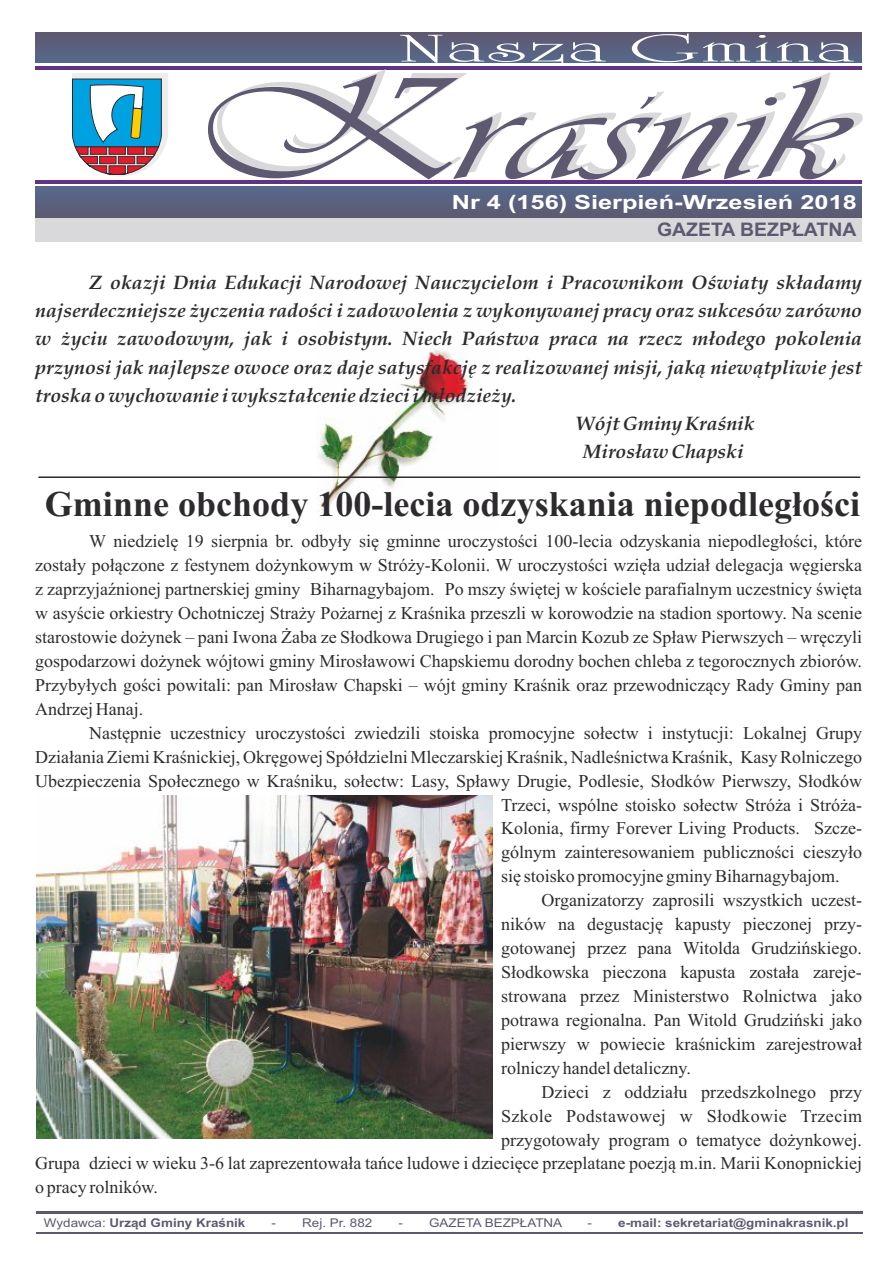
<style>
.page{position:relative;width:893px;height:1263px;background:#fff}
.page>*{position:absolute;margin:0;border:0;box-sizing:border-box;transform-origin:0 0}
.t1{font:700 36px "Times New Roman";color:#2e2b2e}
.t2{font:italic 700 19.5px "Book Antiqua";color:#2e2b2e}
.t3{font:700 19.5px "Arial";color:#fff;scale:1.3 1}
.t4{font:700 18.75px "Arial";color:#5e5970;scale:1.04 1}
.t5{font:18px/23.9px "Times New Roman";color:#2e2b2e;text-align:justify}
.t6{font:18px "Times New Roman";letter-spacing:.02em;color:#2e2b2e}
.t7{font:700 12px "Arial";color:#5e5970;scale:1.12 1}
.t8{font:12px "Arial";color:#5e5970;scale:1.12 1}
.s1{font-weight:400}
</style>
<div class="page">
<svg style="left:72px;top:73px;width:96px;height:104px"></svg>
<div style="left:35px;top:187px;width:827px;height:30px;background:linear-gradient(to right,#5a617e,#5a617e)"></div>
<hr style="left:35px;top:180px;width:827px;height:4px;background:#613385">
<div style="left:35px;top:33px;width:827px;height:30px;background:linear-gradient(to bottom,#5e5970,#57688b)"></div>
<hr style="left:35px;top:66px;width:827px;height:4px;background:#613385">
<div style="left:35px;top:218px;width:827px;height:24px;background:#d9d9db"></div>
<svg style="left:208px;top:74px;width:646px;height:106px"></svg>
<svg style="left:400px;top:34px;width:454px;height:29px;background:#757a93"></svg>
<svg style="left:640px;top:91px;width:25px;height:18px"></svg>
<hr style="left:36px;top:1211px;width:827px;height:2px;background:#5e5970">
<hr style="left:36px;top:1213px;width:827px;height:1px;background:#5e5970">
<hr style="left:36px;top:1232px;width:827px;height:2px;background:#5e5970">
<img style="left:316px;top:348px;width:157px;height:164px">
<svg style="left:38px;top:476px;width:823px;height:3px"></svg>
<img style="left:36px;top:796px;width:457px;height:342px">
<p class="t3" style="left:452px;top:194px;width:313px">Nr 4 (156) Sierpień-Wrzesień 2018</p>
<p class="t4" style="left:657px;top:223px;width:193px">GAZETA BEZPŁATNA</p>
<p class="t2" style="left:89px;top:275px;width:774px">Z okazji Dnia Edukacji Narodowej Nauczycielom i Pracownikom Oświaty składamy</p>
<p class="t2" style="left:35px;top:303px;width:828px">najserdeczniejsze życzenia radości i zadowolenia z wykonywanej pracy oraz sukcesów zarówno</p>
<p class="t2" style="left:35px;top:331px;width:828px">w życiu zawodowym, jak i osobistym. Niech Państwa praca na rzecz młodego pokolenia</p>
<p class="t2" style="left:35px;top:359px;width:828px">przynosi jak najlepsze owoce oraz daje satysfakcję z realizowanej misji, jaką niewątpliwie jest</p>
<p class="t2" style="left:35px;top:387px;width:483px">troska o wychowanie i wykształcenie dzieci i młodzieży.</p>
<p class="t2" style="left:575px;top:416px;width:181px">Wójt Gminy Kraśnik</p>
<p class="t2" style="left:583px;top:444px;width:162px">Mirosław Chapski</p>
<h1 class="t1" style="left:45px;top:491px;width:817px">Gminne obchody 100-lecia odzyskania niepodległości</h1>
<p class="t5" style="left:35px;top:531px;width:828px;text-indent:54px">W niedzielę 19 sierpnia br. odbyły się gminne uroczystości 100-lecia odzyskania niepodległości, które zostały połączone z festynem dożynkowym w Stróży-Kolonii. W uroczystości wzięła udział delegacja węgierska z zaprzyjaźnionej partnerskiej gminy Biharnagybajom. Po mszy świętej w kościele parafialnym uczestnicy święta w asyście orkiestry Ochotniczej Straży Pożarnej z Kraśnika przeszli w korowodzie na stadion sportowy. Na scenie starostowie dożynek – pani Iwona Żaba ze Słodkowa Drugiego i pan Marcin Kozub ze Spław Pierwszych – wręczyli gospodarzowi dożynek wójtowi gminy Mirosławowi Chapskiemu dorodny bochen chleba z tegorocznych zbiorów.<br>Przybyłych gości powitali: pan Mirosław Chapski – wójt gminy Kraśnik oraz przewodniczący Rady Gminy pan Andrzej Hanaj.</p>
<p class="t5" style="left:89px;top:722px;width:774px">Następnie uczestnicy uroczystości zwiedzili stoiska promocyjne sołectw i instytucji: Lokalnej Grupy</p>
<p class="t5" style="left:35px;top:746px;width:828px">Działania Ziemi Kraśnickiej, Okręgowej Spółdzielni Mleczarskiej Kraśnik, Nadleśnictwa Kraśnik, Kasy Rolniczego</p>
<p class="t5" style="left:35px;top:770px;width:828px">Ubezpieczenia Społecznego w Kraśniku, sołectw: Lasy, Spławy Drugie, Podlesie, Słodków Pierwszy, Słodków</p>
<p class="t5" style="left:501px;top:794px;width:362px">Trzeci, wspólne stoisko sołectw Stróża i Stróża-</p>
<p class="t5" style="left:501px;top:818px;width:362px">Kolonia, firmy Forever Living Products. Szcze-</p>
<p class="t5" style="left:501px;top:842px;width:362px">gólnym zainteresowaniem publiczności cieszyło</p>
<p class="t5" style="left:501px;top:866px;width:340px">się stoisko promocyjne gminy Biharnagybajom.</p>
<p class="t5" style="left:541px;top:890px;width:322px">Organizatorzy zaprosili wszystkich uczest-</p>
<p class="t5" style="left:501px;top:914px;width:362px">ników na degustację kapusty pieczonej przy-</p>
<p class="t5" style="left:501px;top:938px;width:362px">gotowanej przez pana Witolda Grudzińskiego.</p>
<p class="t5" style="left:501px;top:962px;width:362px">Słodkowska pieczona kapusta została zareje-</p>
<p class="t5" style="left:501px;top:986px;width:362px">strowana przez Ministerstwo Rolnictwa jako</p>
<p class="t5" style="left:501px;top:1010px;width:362px">potrawa regionalna. Pan Witold Grudziński jako</p>
<p class="t5" style="left:501px;top:1033px;width:362px">pierwszy w powiecie kraśnickim zarejestrował</p>
<p class="t5" style="left:501px;top:1057px;width:191px">rolniczy handel detaliczny.</p>
<p class="t5" style="left:541px;top:1081px;width:49px">Dzieci</p>
<p class="t5" style="left:603px;top:1081px;width:261px">z oddziału przedszkolnego przy</p>
<p class="t6" style="left:501px;top:1109px;width:362px">Szkole Podstawowej w Słodkowie Trzecim</p>
<p class="t5" style="left:501px;top:1129px;width:362px">przygotowały program o tematyce dożynkowej.</p>
<p class="t5" style="left:35px;top:1153px;width:828px">Grupa dzieci w wieku 3-6 lat zaprezentowała tańce ludowe i dziecięce przeplatane poezją m.in. Marii Konopnickiej</p>
<p class="t5" style="left:35px;top:1177px;width:124px">o pracy rolników.</p>
<p class="t7" style="left:44px;top:1219px;width:181px"><span class="s1">Wydawca:</span> Urząd Gminy Kraśnik</p>
<p class="t8" style="left:272px;top:1219px;width:91px">- Rej. Pr. 882</p>
<p class="t8" style="left:398px;top:1219px;width:148px">- GAZETA BEZPŁATNA</p>
<p class="t7" style="left:588px;top:1219px;width:234px"><span class="s1">-</span> e-mail: sekretariat@gminakrasnik.pl</p>
</div>
